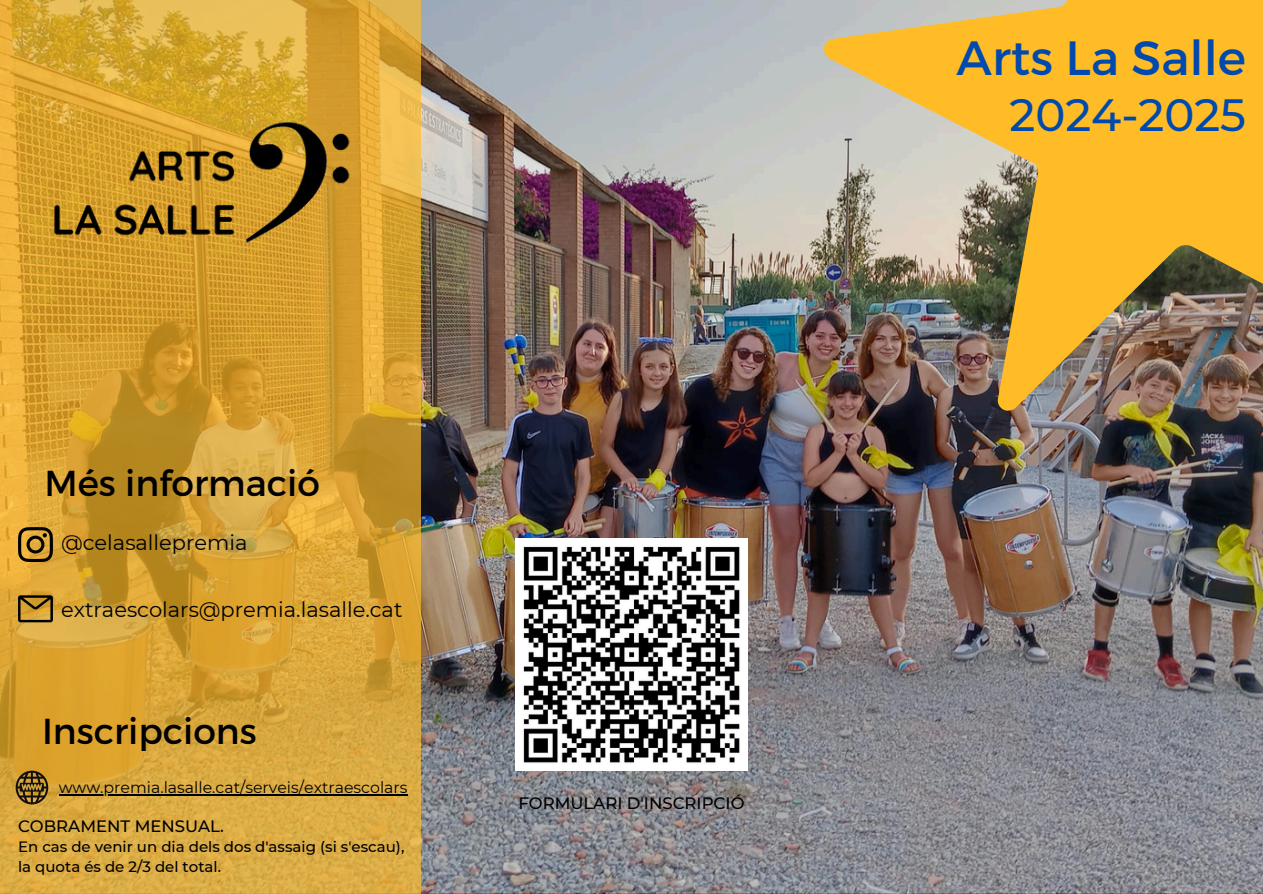
<style>
.page{position:relative;width:1263px;height:894px;background:#fff}
.page>*{position:absolute;margin:0;border:0;box-sizing:border-box;transform-origin:0 0}
.t1{font:48px "Montserrat";color:#004aad}
.t2{font:500 45px "Montserrat";color:#004aad}
.t3{font:36px "Montserrat";color:#000}
.t4{font:21px "Montserrat";color:#000}
.t5{font:500 16.5px "Montserrat";color:#000}
.t6{font:15.75px "Montserrat";color:#000}
.t7{font:500 15px/20.2px "Montserrat";color:#000}
</style>
<div class="page">
<img style="left:0;top:0;width:1263px;height:893px">
<img style="left:821px;top:0;width:442px;height:415px">
<svg style="left:0;top:0;width:421px;height:892px;background:#d6a336"></svg>
<svg style="left:18px;top:527px;width:35px;height:35px"></svg>
<svg style="left:18px;top:595px;width:35px;height:27px"></svg>
<svg style="left:16px;top:770px;width:32px;height:34px"></svg>
<img style="left:40px;top:104px;width:340px;height:165px">
<img style="left:515px;top:538px;width:232px;height:232px">
<hr style="left:59px;top:793px;width:349px;height:2px;background:#000">
<h4 class="t3" style="left:45px;top:460px;width:277px">Més informació</h4>
<h4 class="t4" style="left:61px;top:529px;width:188px">@celasallepremia</h4>
<h3 class="t4" style="left:61px;top:596px;width:343px">extraescolars@premia.lasalle.cat</h3>
<h6 class="t3" style="left:42px;top:707px;width:216px">Inscripcions</h6>
<p class="t6" style="left:59px;top:777px;width:350px">www.premia.lasalle.cat/serveis/extraescolars</p>
<h2 class="t5" style="left:18px;top:815px;width:207px">COBRAMENT MENSUAL.</h2>
<h2 class="t7" style="left:18px;top:836px;width:388px">En cas de venir un dia dels dos d'assaig (si s'escau), la quota és de 2/3 del total.</h2>
<p class="t5" style="left:518px;top:793px;width:228px">FORMULARI D'INSCRIPCIÓ</p>
<p class="t1" style="left:957px;top:27px;width:291px">Arts La Salle</p>
<p class="t2" style="left:1009px;top:87px;width:238px">2024-2025</p>
</div>
